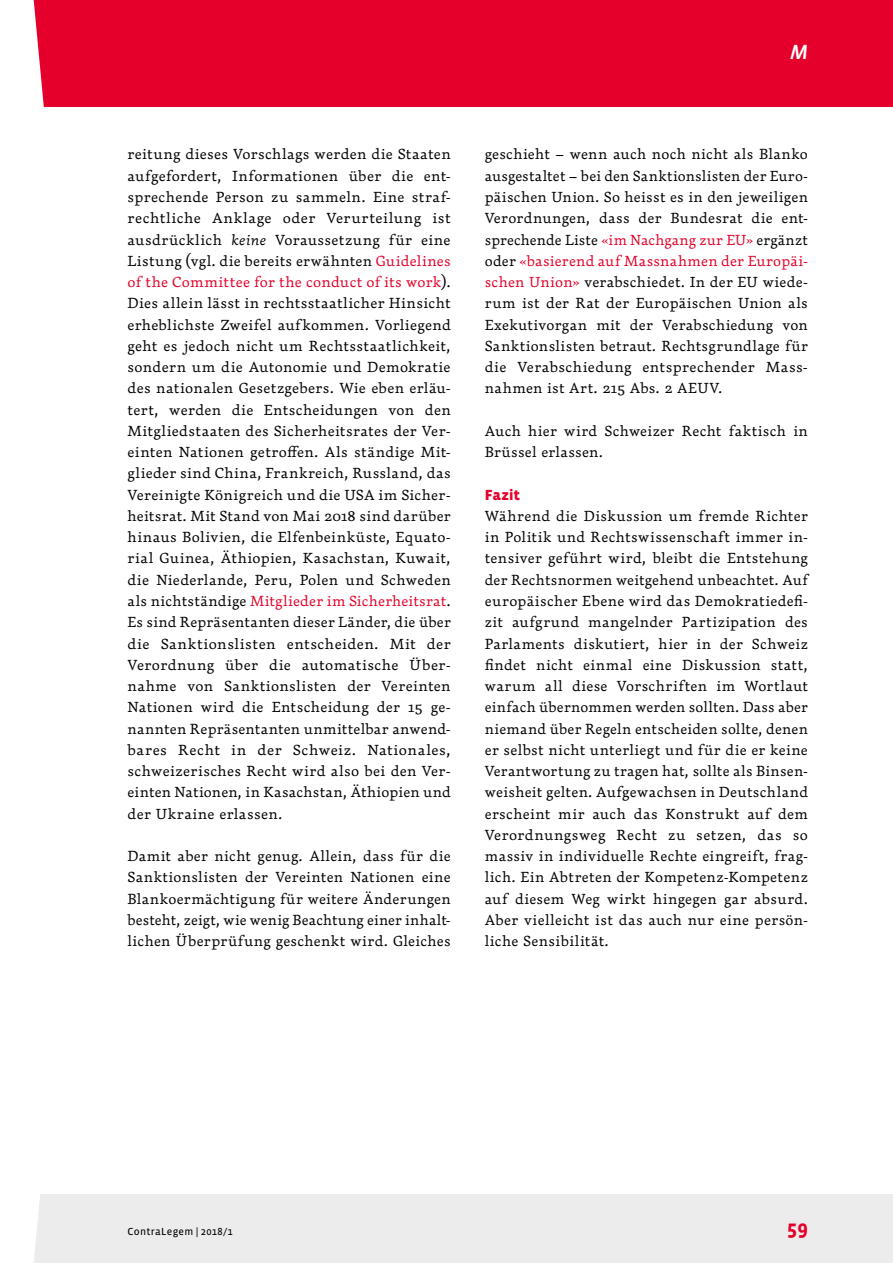
<style>
.page{position:relative;width:893px;height:1263px;background:#fff}
.page>*{position:absolute;margin:0;border:0;box-sizing:border-box;transform-origin:0 0}
.t1{font:700 21px "Vista Sans OT";color:#e4002a}
.t2{font:italic 500 21px "Vista Sans OT";color:#fff}
.Überschrift{font:900 15px "Vista Sans OT";letter-spacing:.015em;color:#e4002a}
.GT{font:300 14.25px/21.3px "Dederon LOT";letter-spacing:.025em;color:#000;text-align:justify}
.t3{font:10.5px "Vista Sans OT";letter-spacing:.03em;color:#000}
.s1{font-style:italic}
.s2{color:#e4002a}
</style>
<div class="page">
<div style="left:1px;top:1195px;width:892px;height:68px;background:#ececec"></div>
<div style="left:0;top:0;width:893px;height:106px;background:#e4002a"></div>
<svg style="left:0;top:0;width:94px;height:1263px"></svg>
<h1 class="t2" style="left:790px;top:41px;width:19px">M</h1>
<p class="GT" style="left:128px;top:144px;width:325px">reitung dieses Vorschlags werden die Staaten aufgefordert, Informationen über die ent&shy;sprechende Person zu sammeln. Eine straf&shy;rechtliche Anklage oder Verurteilung ist ausdrücklich <span class="s1">keine</span> Voraussetzung für eine Listung (vgl. die bereits erwähnten <span class="s2">Guidelines of the Committee for the conduct of its work</span>).<br>Dies allein lässt in rechtsstaatlicher Hinsicht erheblichste Zweifel aufkommen. Vorliegend geht es jedoch nicht um Rechtsstaatlichkeit, sondern um die Autonomie und Demokratie des nationalen Gesetzgebers. Wie eben erläu&shy;tert, werden die Entscheidungen von den Mitgliedstaaten des Sicherheitsrates der Ver&shy;einten Nationen getroffen. Als ständige Mit&shy;glieder sind China, Frankreich, Russland, das Vereinigte Königreich und die USA im Sicher&shy;heitsrat. Mit Stand von Mai 2018 sind darüber hinaus Bolivien, die Elfenbeinküste, Equato&shy;rial Guinea, Äthiopien, Kasachstan, Kuwait, die Niederlande, Peru, Polen und Schweden als nichtständige <span class="s2">Mitglieder im Sicherheitsrat</span>.<br>Es sind Repräsentanten dieser Länder, die über die Sanktionslisten entscheiden. Mit der Verordnung über die automatische Über&shy;nahme von Sanktionslisten der Vereinten Nationen wird die Entscheidung der 15 ge&shy;nannten Repräsentanten unmittelbar anwend&shy;bares Recht in der Schweiz. Nationales, schweizerisches Recht wird also bei den Ver&shy;einten Nationen, in Kasachstan, Äthiopien und der Ukraine erlassen.</p>
<p class="GT" style="left:128px;top:845px;width:325px">Damit aber nicht genug. Allein, dass für die Sanktionslisten der Vereinten Nationen eine Blankoermächtigung für weitere Änderungen besteht, zeigt, wie wenig Beachtung einer inhalt&shy;lichen Überprüfung geschenkt wird. Gleiches</p>
<p class="GT" style="left:485px;top:144px;width:325px">geschieht – wenn auch noch nicht als Blanko ausgestaltet – bei den Sanktionslisten der Euro&shy;päischen Union. So heisst es in den jeweiligen Verordnungen, dass der Bundesrat die ent&shy;sprechende Liste <span class="s2">«im Nachgang zur EU»</span> ergänzt oder <span class="s2">«basierend auf Massnahmen der Europäi&shy;schen Union»</span> verabschiedet. In der EU wiede&shy;rum ist der Rat der Europäischen Union als Exekutivorgan mit der Verabschiedung von Sanktionslisten betraut. Rechtsgrundlage für die Verabschiedung entsprechender Mass&shy;nahmen ist Art. 215 Abs. 2 AEUV.</p>
<p class="GT" style="left:485px;top:420px;width:325px">Auch hier wird Schweizer Recht faktisch in<br>Brüssel erlassen.</p>
<p class="Überschrift" style="left:485px;top:487px;width:37px">Fazit</p>
<p class="GT" style="left:485px;top:505px;width:325px">Während die Diskussion um fremde Richter in Politik und Rechtswissenschaft immer in&shy;tensiver geführt wird, bleibt die Entstehung der Rechtsnormen weitgehend unbeachtet. Auf europäischer Ebene wird das Demokratiedefi&shy;zit aufgrund mangelnder Partizipation des Parlaments diskutiert, hier in der Schweiz findet nicht einmal eine Diskussion statt, warum all diese Vorschriften im Wortlaut einfach übernommen werden sollten. Dass aber niemand über Regeln entscheiden sollte, denen er selbst nicht unterliegt und für die er keine Verantwortung zu tragen hat, sollte als Binsen&shy;weisheit gelten. Aufgewachsen in Deutschland erscheint mir auch das Konstrukt auf dem Verordnungsweg Recht zu setzen, das so massiv in individuelle Rechte eingreift, frag&shy;lich. Ein Abtreten der Kompetenz-Kompetenz auf diesem Weg wirkt hingegen gar absurd.<br>Aber vielleicht ist das auch nur eine persön&shy;liche Sensibilität.</p>
<p class="t3" style="left:128px;top:1226px;width:107px">ContraLegem | 2018/1</p>
<h1 class="t1" style="left:787px;top:1217px;width:23px">59</h1>
</div>
